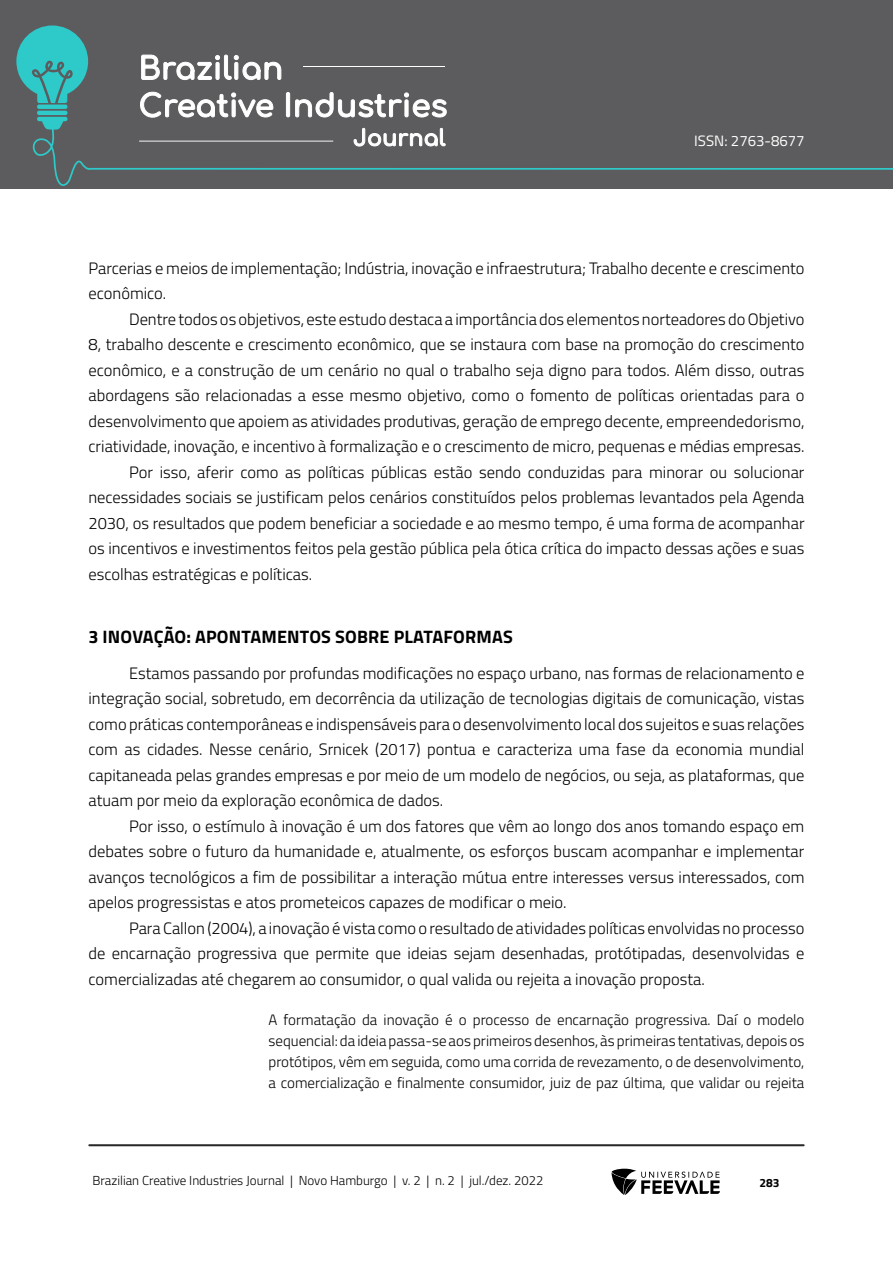
<style>
.page{position:relative;width:893px;height:1263px;background:#fff}
.page>*{position:absolute;margin:0;border:0;box-sizing:border-box;transform-origin:0 0}
.TITULO_1{font:700 18px "Titillium Web";letter-spacing:.01em;color:#000}
.Corpo_de_texto{font:300 16.5px/25.5px "Titillium Web";color:#000;text-align:justify}
.Citação{font:300 15px/21px "Titillium Web";color:#000;text-align:justify}
.t1{font:15px "Titillium Web";color:#fff}
.t2{font:300 13.05px "Titillium Web";color:#000}
.t3{font:700 12px "Titillium Web";color:#000}
</style>
<div class="page">
<div style="left:0;top:0;width:893px;height:188px;background:#5c5c5e"></div>
<hr style="left:37px;top:111px;width:30px;height:4px;background:#2ec9c9;border-radius:2px">
<svg style="left:37px;top:117px;width:30px;height:11px"></svg>
<hr style="left:37px;top:105px;width:30px;height:4px;background:#2ec9c9;border-radius:2px">
<svg style="left:16px;top:26px;width:72px;height:77px"></svg>
<svg style="left:32px;top:128px;width:861px;height:58px"></svg>
<hr style="left:89px;top:1144px;width:715px;height:2px;background:#282828">
<svg style="left:611px;top:1169px;width:109px;height:26px"></svg>
<svg style="left:141px;top:54px;width:141px;height:26px"></svg>
<svg style="left:140px;top:91px;width:134px;height:27px"></svg>
<svg style="left:285px;top:92px;width:162px;height:26px"></svg>
<svg style="left:353px;top:127px;width:93px;height:20px"></svg>
<hr style="left:303px;top:66px;width:142px;height:1px;background:#fff">
<hr style="left:139px;top:141px;width:194px;height:1px;background:#fff">
<p class="t1" style="left:694px;top:130px;width:112px">ISSN: 2763-8677</p>
<p class="Corpo_de_texto" style="left:88px;top:254px;width:717px">Parcerias e meios de implementação; Indústria, inovação e infraestrutura; Trabalho decente e crescimento econômico.</p>
<p class="Corpo_de_texto" style="left:88px;top:305px;width:717px;text-indent:40px">Dentre todos os objetivos, este estudo destaca a importância dos elementos norteadores do Objetivo 8, trabalho descente e crescimento econômico, que se instaura com base na promoção do crescimento econômico, e a construção de um cenário no qual o trabalho seja digno para todos. Além disso, outras abordagens são relacionadas a esse mesmo objetivo, como o fomento de políticas orientadas para o desenvolvimento que apoiem as atividades produtivas, geração de emprego decente, empreendedorismo, criatividade, inovação, e incentivo à formalização e o crescimento de micro, pequenas e médias empresas.</p>
<p class="Corpo_de_texto" style="left:88px;top:458px;width:718px;text-indent:40px">Por isso, aferir como as políticas públicas estão sendo conduzidas para minorar ou solucionar necessidades sociais se justificam pelos cenários constituídos pelos problemas levantados pela Agenda 2030, os resultados que podem beneficiar a sociedade e ao mesmo tempo, é uma forma de acompanhar os incentivos e investimentos feitos pela gestão pública pela ótica crítica do impacto dessas ações e suas escolhas estratégicas e políticas.</p>
<p class="TITULO_1" style="left:88px;top:623px;width:426px">3 INOVAÇÃO: APONTAMENTOS SOBRE PLATAFORMAS</p>
<p class="Corpo_de_texto" style="left:88px;top:659px;width:717px;text-indent:40px">Estamos passando por profundas modificações no espaço urbano, nas formas de relacionamento e integração social, sobretudo, em decorrência da utilização de tecnologias digitais de comunicação, vistas como práticas contemporâneas e indispensáveis para o desenvolvimento local dos sujeitos e suas relações com as cidades. Nesse cenário, Srnicek (2017) pontua e caracteriza uma fase da economia mundial capitaneada pelas grandes empresas e por meio de um modelo de negócios, ou seja, as plataformas, que atuam por meio da exploração econômica de dados.</p>
<p class="Corpo_de_texto" style="left:88px;top:812px;width:717px;text-indent:40px">Por isso, o estímulo à inovação é um dos fatores que vêm ao longo dos anos tomando espaço em debates sobre o futuro da humanidade e, atualmente, os esforços buscam acompanhar e implementar avanços tecnológicos a fim de possibilitar a interação mútua entre interesses versus interessados, com apelos progressistas e atos prometeicos capazes de modificar o meio.</p>
<p class="Corpo_de_texto" style="left:88px;top:914px;width:717px;text-indent:40px">Para Callon (2004), a inovação é vista como o resultado de atividades políticas envolvidas no processo de encarnação progressiva que permite que ideias sejam desenhadas, protótipadas, desenvolvidas e comercializadas até chegarem ao consumidor, o qual valida ou rejeita a inovação proposta.</p>
<p class="Citação" style="left:268px;top:1009px;width:537px">A formatação da inovação é o processo de encarnação progressiva. Daí o modelo sequencial: da ideia passa-se aos primeiros desenhos, às primeiras tentativas, depois os protótipos, vêm em seguida, como uma corrida de revezamento, o de desenvolvimento, a comercialização e finalmente consumidor, juiz de paz última, que validar ou rejeita</p>
<p class="t2" style="left:92px;top:1171px;width:452px">Brazilian Creative Industries Journal | Novo Hamburgo | v. 2 | n. 2 | jul./dez. 2022</p>
<p class="t3" style="left:759px;top:1174px;width:22px">283</p>
</div>
